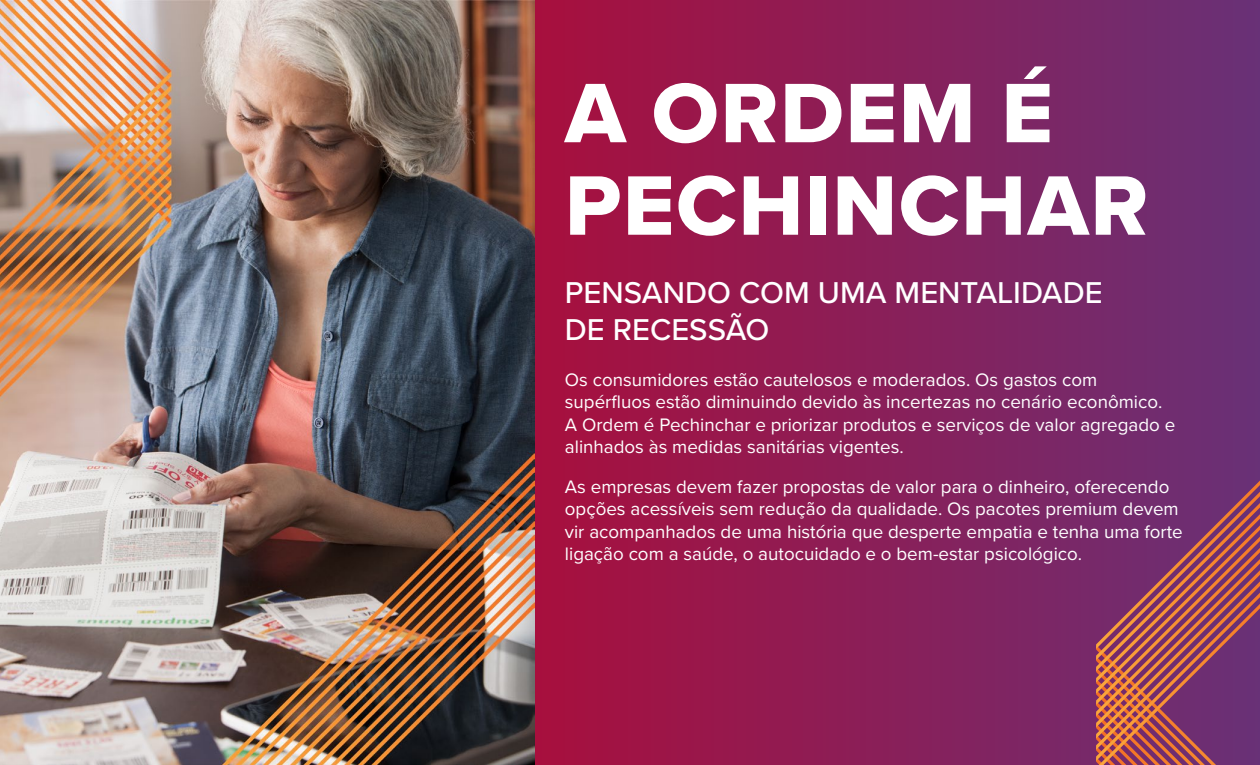
<style>
.page{position:relative;width:1260px;height:765px;background:#fff}
.page>*{position:absolute;margin:0;border:0;box-sizing:border-box;transform-origin:0 0}
.t1{font:87.5px/92.5px "Proxima Nova Extrabld";letter-spacing:.02em;color:#fff}
.t2{font:500 31.25px/37.5px "Proxima Nova";color:#fff}
.t3{font:18.75px/22.5px "Proxima Nova";color:#fff}
</style>
<div class="page">
<div style="left:531px;top:0;width:729px;height:764px;background:linear-gradient(to right,#a80f3d,#683177)"></div>
<svg style="left:1096px;top:433px;width:164px;height:332px;background:#8b4062"></svg>
<img style="left:0;top:0;width:534px;height:765px">
<h1 class="t1" style="left:565px;top:71px;width:585px">A ORDEM É<br>PECHINCHAR</h1>
<h2 class="t2" style="left:565px;top:274px;width:539px">PENSANDO COM UMA MENTALIDADE<br>DE RECESSÃO</h2>
<p class="t3" style="left:565px;top:367px;width:612px">Os consumidores estão cautelosos e moderados. Os gastos com supérfluos estão diminuindo devido às incertezas no cenário econômico.<br>A Ordem é Pechinchar e priorizar produtos e serviços de valor agregado e alinhados às medidas sanitárias vigentes.</p>
<p class="t3" style="left:565px;top:474px;width:619px">As empresas devem fazer propostas de valor para o dinheiro, oferecendo opções acessíveis sem redução da qualidade. Os pacotes premium devem vir acompanhados de uma história que desperte empatia e tenha uma forte ligação com a saúde, o autocuidado e o bem-estar psicológico.</p>
</div>
